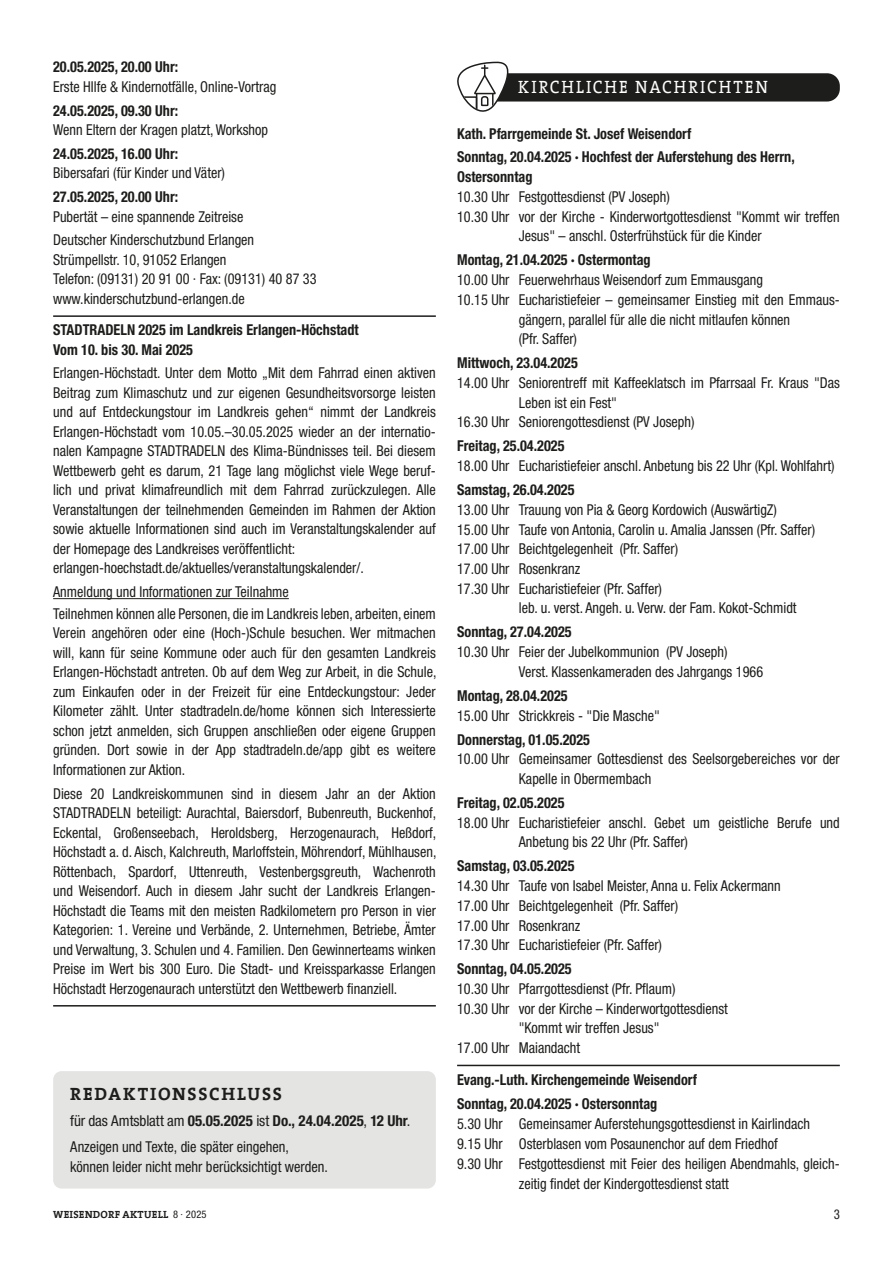
<style>
.page{position:relative;width:893px;height:1263px;background:#fff}
.page>*{position:absolute;margin:0;border:0;box-sizing:border-box;transform-origin:0 0}
.t1{font:18px "The Serif";letter-spacing:.115em;color:#fff;scale:.92 1}
.t2{font:700 18px "The Serif";letter-spacing:.095em;color:#1d1d1b}
.t3{font:condensed 15px/19.5px "Helvetica Neue LT Pro";color:#1d1d1b;scale:.95 1}
.t4{font:700 condensed 15px/24px "Helvetica Neue LT Pro";color:#1d1d1b;scale:.95 1}
.t5{font:condensed 15px/26px "Helvetica Neue LT Pro";color:#1d1d1b}
.t6{font:condensed 15px "Helvetica Neue LT Pro";color:#1d1d1b;scale:.96 1}
.t7{font:condensed 13.5px "Helvetica Neue LT Pro";color:#1d1d1b;scale:.95 1}
.t8{font:700 10.5px "The Serif";letter-spacing:.025em;color:#1d1d1b}
.s1{font-weight:700}
.s2{font-family:"Helvetica Neue LT Pro";font-weight:400;font-stretch:condensed}
</style>
<div class="page">
<hr style="left:53px;top:315px;width:383px;height:2px;background:#1d1d1b">
<hr style="left:53px;top:598px;width:236px;height:1px;background:#1d1d1b">
<hr style="left:53px;top:1005px;width:383px;height:1px;background:#1d1d1b">
<div style="left:53px;top:1071px;width:383px;height:117px;background:#e4e4e3;border-radius:9px"></div>
<div style="left:469px;top:73px;width:371px;height:29px;background:#1d1d1b;border-radius:13px"></div>
<svg style="left:457px;top:61px;width:53px;height:51px"></svg>
<hr style="left:457px;top:1065px;width:383px;height:1px;background:#1d1d1b">
<p class="t4" style="left:53px;top:55px;width:133px">20.05.2025, 20.00 Uhr:</p>
<p class="t3" style="left:53px;top:77px;width:237px">Erste HIlfe &amp; Kindernotfälle, Online-Vortrag</p>
<p class="t4" style="left:53px;top:98px;width:133px">24.05.2025, 09.30 Uhr:</p>
<p class="t3" style="left:53px;top:120px;width:228px">Wenn Eltern der Kragen platzt, Workshop</p>
<p class="t4" style="left:53px;top:142px;width:133px">24.05.2025, 16.00 Uhr:</p>
<p class="t3" style="left:53px;top:163px;width:182px">Bibersafari (für Kinder und Väter)</p>
<p class="t4" style="left:53px;top:185px;width:133px">27.05.2025, 20.00 Uhr:</p>
<p class="t3" style="left:53px;top:204px;width:213px;line-height:23.7px">Pubertät – eine spannende Zeitreise<br>Deutscher Kinderschutzbund Erlangen</p>
<p class="t3" style="left:53px;top:250px;width:279px">Strümpellstr. 10, 91052 Erlangen<br>Telefon: (09131) 20 91 00 · Fax: (09131) 40 87 33 www.kinderschutzbund-erlangen.de</p>
<p class="t4" style="left:53px;top:320px;width:323px;line-height:19.5px">STADTRADELN 2025 im Landkreis Erlangen-Höchstadt<br>Vom 10. bis 30. Mai 2025</p>
<p class="t3" style="left:53px;top:363px;width:404px">Erlangen-Höchstadt. Unter dem Motto „Mit dem Fahrrad einen aktiven Beitrag zum Klimaschutz und zur eigenen Gesundheitsvorsorge leisten und auf Entdeckungstour im Landkreis gehen“ nimmt der Landkreis Erlangen-Höchstadt vom 10.05.–30.05.2025 wieder an der internatio&shy;nalen Kampagne STADTRADELN des Klima-Bündnisses teil. Bei diesem Wettbewerb geht es darum, 21 Tage lang möglichst viele Wege beruf&shy;lich und privat klimafreundlich mit dem Fahrrad zurückzulegen. Alle Veranstaltungen der teilnehmenden Gemeinden im Rahmen der Aktion sowie aktuelle Informationen sind auch im Veranstaltungskalender auf der Homepage des Landkreises veröffentlicht: erlangen-hoechstadt.de/aktuelles/veranstaltungskalender/.</p>
<p class="t3" style="left:53px;top:581px;width:404px;line-height:21.6px">Anmeldung und Informationen zur Teilnahme<br>Teilnehmen können alle Personen, die im Landkreis leben, arbeiten, einem</p>
<p class="t3" style="left:53px;top:623px;width:405px;text-align:justify">Verein angehören oder eine (Hoch-)Schule besuchen. Wer mitmachen will, kann für seine Kommune oder auch für den gesamten Landkreis Erlangen-Höchstadt antreten. Ob auf dem Weg zur Arbeit, in die Schule, zum Einkaufen oder in der Freizeit für eine Entdeckungstour: Jeder Kilometer zählt. Unter stadtradeln.de/home können sich Interessierte schon jetzt anmelden, sich Gruppen anschließen oder eigene Gruppen gründen. Dort sowie in der App stadtradeln.de/app gibt es weitere Informationen zur Aktion.</p>
<p class="t3" style="left:53px;top:783px;width:405px;text-align:justify">Diese 20 Landkreiskommunen sind in diesem Jahr an der Aktion STADTRADELN beteiligt: Aurachtal, Baiersdorf, Bubenreuth, Buckenhof, Eckental, Großenseebach, Heroldsberg, Herzogenaurach, Heßdorf, Höchstadt a. d. Aisch, Kalchreuth, Marloffstein, Möhrendorf, Mühlhausen, Röttenbach, Spardorf, Uttenreuth, Vestenbergsgreuth, Wachenroth und Weisendorf. Auch in diesem Jahr sucht der Landkreis Erlangen-Höchstadt die Teams mit den meisten Radkilometern pro Person in vier Kategorien: 1. Vereine und Verbände, 2. Unternehmen, Betriebe, Ämter und Verwaltung, 3. Schulen und 4. Familien. Den Gewinnerteams winken Preise im Wert bis 300 Euro. Die Stadt- und Kreissparkasse Erlangen Höchstadt Herzogenaurach unterstützt den Wettbewerb finanziell.</p>
<p class="t2" style="left:70px;top:1079px;width:213px">REDAKTIONSSCHLUSS</p>
<p class="t5" style="left:70px;top:1108px;width:342px">für das Amtsblatt am <span class="s1">05.05.2025</span> ist <span class="s1">Do., 24.04.2025</span>, <span class="s1">12 Uhr</span>.<br>Anzeigen und Texte, die später eingehen,</p>
<p class="t6" style="left:70px;top:1157px;width:270px">können leider nicht mehr berücksichtigt werden.</p>
<p class="t1" style="left:518px;top:72px;width:273px">KIRCHLICHE NACHRICHTEN</p>
<p class="t4" style="left:457px;top:121px;width:357px">Kath. Pfarrgemeinde St. Josef Weisendorf<br>Sonntag, 20.04.2025 · Hochfest der Auferstehung des Herrn,</p>
<p class="t4" style="left:457px;top:165px;width:81px">Ostersonntag</p>
<p class="t3" style="left:457px;top:187px;width:225px">10.30 Uhr Festgottesdienst (PV Joseph)</p>
<p class="t3" style="left:457px;top:206px;width:404px">10.30 Uhr vor der Kirche - Kinderwortgottesdienst "Kommt wir treffen</p>
<p class="t3" style="left:519px;top:226px;width:257px">Jesus" – anschl. Osterfrühstück für die Kinder</p>
<p class="t4" style="left:457px;top:248px;width:205px">Montag, 21.04.2025 · Ostermontag</p>
<p class="t3" style="left:457px;top:270px;width:323px">10.00 Uhr Feuerwehrhaus Weisendorf zum Emmausgang</p>
<p class="t3" style="left:457px;top:290px;width:403px">10.15 Uhr Eucharistiefeier – gemeinsamer Einstieg mit den Emmaus-</p>
<p class="t3" style="left:519px;top:309px;width:287px">gängern, parallel für alle die nicht mitlaufen können</p>
<p class="t3" style="left:519px;top:329px;width:63px">(Pfr. Saffer)</p>
<p class="t4" style="left:457px;top:351px;width:129px">Mittwoch, 23.04.2025</p>
<p class="t3" style="left:457px;top:373px;width:404px">14.00 Uhr Seniorentreff mit Kaffeeklatsch im Pfarrsaal Fr. Kraus "Das</p>
<p class="t3" style="left:519px;top:392px;width:105px">Leben ist ein Fest"</p>
<p class="t3" style="left:457px;top:412px;width:251px">16.30 Uhr Seniorengottesdienst (PV Joseph)</p>
<p class="t4" style="left:457px;top:434px;width:115px">Freitag, 25.04.2025</p>
<p class="t3" style="left:457px;top:456px;width:399px">18.00 Uhr Eucharistiefeier anschl. Anbetung bis 22 Uhr (Kpl. Wohlfahrt)</p>
<p class="t4" style="left:457px;top:478px;width:125px">Samstag, 26.04.2025</p>
<p class="t3" style="left:457px;top:500px;width:338px">13.00 Uhr Trauung von Pia &amp; Georg Kordowich (AuswärtigZ)</p>
<p class="t3" style="left:457px;top:519px;width:378px">15.00 Uhr Taufe von Antonia, Carolin u. Amalia Janssen (Pfr. Saffer)</p>
<p class="t3" style="left:457px;top:539px;width:234px">17.00 Uhr Beichtgelegenheit (Pfr. Saffer)</p>
<p class="t3" style="left:457px;top:559px;width:131px">17.00 Uhr Rosenkranz</p>
<p class="t3" style="left:457px;top:578px;width:217px">17.30 Uhr Eucharistiefeier (Pfr. Saffer)</p>
<p class="t3" style="left:519px;top:598px;width:294px">leb. u. verst. Angeh. u. Verw. der Fam. Kokot-Schmidt</p>
<p class="t4" style="left:457px;top:620px;width:122px">Sonntag, 27.04.2025</p>
<p class="t3" style="left:519px;top:642px;width:259px;text-indent:-62px">10.30 Uhr Feier der Jubelkommunion (PV Joseph)<br>Verst. Klassenkameraden des Jahrgangs 1966</p>
<p class="t4" style="left:457px;top:684px;width:118px">Montag, 28.04.2025</p>
<p class="t3" style="left:457px;top:705px;width:215px">15.00 Uhr Strickkreis - "Die Masche"</p>
<p class="t4" style="left:457px;top:727px;width:142px">Donnerstag, 01.05.2025</p>
<p class="t3" style="left:519px;top:749px;width:339px;text-indent:-62px">10.00 Uhr Gemeinsamer Gottesdienst des Seelsorgebereiches vor der<br>Kapelle in Obermembach</p>
<p class="t4" style="left:457px;top:791px;width:115px">Freitag, 02.05.2025</p>
<p class="t3" style="left:519px;top:812px;width:339px;text-indent:-62px">18.00 Uhr Eucharistiefeier anschl. Gebet um geistliche Berufe und<br>Anbetung bis 22 Uhr (Pfr. Saffer)</p>
<p class="t4" style="left:457px;top:854px;width:125px">Samstag, 03.05.2025</p>
<p class="t3" style="left:457px;top:876px;width:342px">14.30 Uhr Taufe von Isabel Meister, Anna u. Felix Ackermann 17.00 Uhr Beichtgelegenheit (Pfr. Saffer)<br>17.00 Uhr Rosenkranz<br>17.30 Uhr Eucharistiefeier (Pfr. Saffer)</p>
<p class="t4" style="left:457px;top:957px;width:122px">Sonntag, 04.05.2025</p>
<p class="t3" style="left:457px;top:979px;width:231px">10.30 Uhr Pfarrgottesdienst (Pfr. Pflaum)</p>
<p class="t3" style="left:457px;top:998px;width:287px">10.30 Uhr vor der Kirche – Kinderwortgottesdienst</p>
<p class="t3" style="left:519px;top:1018px;width:150px">"Kommt wir treffen Jesus"</p>
<p class="t3" style="left:457px;top:1038px;width:131px">17.00 Uhr Maiandacht</p>
<p class="t4" style="left:457px;top:1068px;width:254px">Evang.-Luth. Kirchengemeinde Weisendorf<br>Sonntag, 20.04.2025 · Ostersonntag</p>
<p class="t3" style="left:457px;top:1113px;width:373px">5.30 Uhr Gemeinsamer Auferstehungsgottesdienst in Kairlindach</p>
<p class="t3" style="left:457px;top:1134px;width:339px">9.15 Uhr Osterblasen vom Posaunenchor auf dem Friedhof</p>
<p class="t3" style="left:457px;top:1153px;width:404px">9.30 Uhr Festgottesdienst mit Feier des heiligen Abendmahls, gleich-</p>
<p class="t3" style="left:519px;top:1173px;width:223px">zeitig findet der Kindergottesdienst statt</p>
<p class="t8" style="left:53px;top:1205px;width:155px">WEISENDORF AKTUELL <span class="s2">8 · 2025</span></p>
<p class="t7" style="left:834px;top:1207px;width:8px">3</p>
</div>
